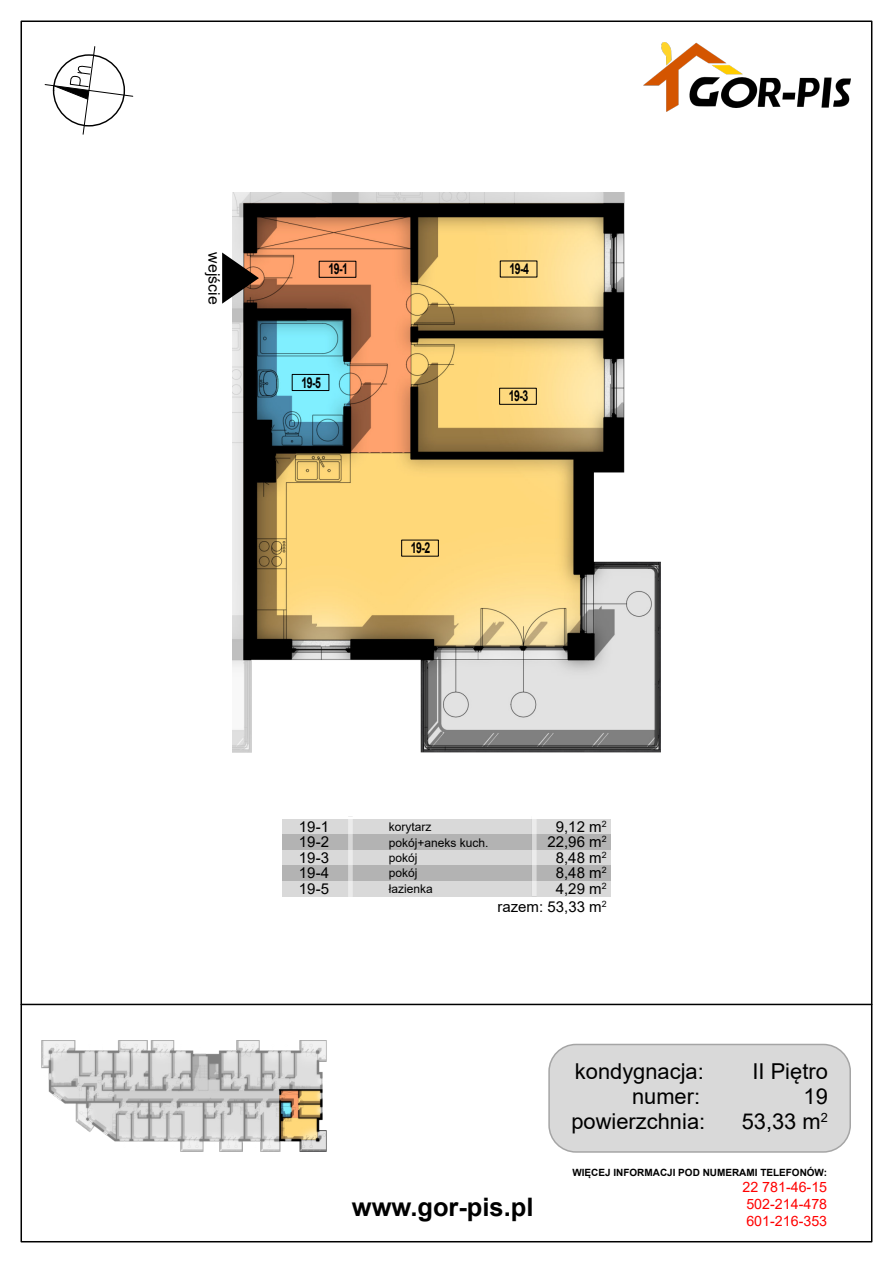
<style>
.page{position:relative;width:893px;height:1263px;background:#fff}
.page>*{position:absolute;margin:0;border:0;box-sizing:border-box;transform-origin:0 0}
.t1{font:700 25.5px "Arial";color:#000}
.t2{font:21.9px "Arial";color:#000}
.t3{font:15.75px "Arial";color:#000}
.t4{font:15px/15.9px "Arial";color:#000}
.t5{font:700 15px "Arial";letter-spacing:-.05em;color:#000;scale:.7 1}
.t6{font:14.25px/16.6px "Arial";color:#f00;text-align:justify}
.t7{font:12px/15.6px "Arial";color:#000}
.t8{font:700 9.9px "Arial";color:#000}
</style>
<div class="page">
<img style="left:643px;top:42px;width:207px;height:70px">
<svg style="left:44px;top:46px;width:90px;height:89px"></svg>
<hr style="left:21px;top:1004px;width:851px;height:1px;background:#000">
<img style="left:41px;top:1041px;width:286px;height:110px">
<img style="left:232px;top:192px;width:429px;height:561px">
<svg style="left:222px;top:252px;width:37px;height:52px;background:#614c40"></svg>
<div style="left:282px;top:819px;width:329px;height:15px;background:#d9d9d9"></div>
<div style="left:282px;top:834px;width:329px;height:16px;background:#b3b3b3"></div>
<div style="left:282px;top:850px;width:329px;height:15px;background:#d9d9d9"></div>
<div style="left:282px;top:881px;width:329px;height:15px;background:#d9d9d9"></div>
<div style="left:282px;top:865px;width:329px;height:16px;background:#b3b3b3"></div>
<img style="left:349px;top:819px;width:187px;height:78px">
<div style="left:548px;top:1044px;width:303px;height:109px;background:#d9d9d9;border:2px solid #a5a5a5;border-radius:27px"></div>
<div style="left:319px;top:261px;width:37px;height:17px;border:1px solid #000"></div>
<div style="left:401px;top:540px;width:38px;height:16px;border:1px solid #000"></div>
<div style="left:499px;top:388px;width:38px;height:17px;border:1px solid #000"></div>
<div style="left:292px;top:374px;width:37px;height:17px;border:1px solid #000"></div>
<p class="t3" style="left:220px;top:252px;width:53px;rotate:90deg">wejście</p>
<p class="t5" style="left:328px;top:263px;width:29px">19-1</p>
<p class="t5" style="left:301px;top:377px;width:29px">19-5</p>
<p class="t5" style="left:411px;top:542px;width:29px">19-2</p>
<p class="t5" style="left:509px;top:263px;width:29px">19-4</p>
<p class="t5" style="left:509px;top:390px;width:29px">19-3</p>
<p class="t4" style="left:299px;top:820px;width:32px">19-1</p>
<p class="t4" style="left:556px;top:820px;width:52px">9,12 m<sup>2</sup></p>
<p class="t7" style="left:389px;top:820px;width:44px">korytarz</p>
<p class="t4" style="left:299px;top:835px;width:32px">19-2</p>
<p class="t4" style="left:547px;top:835px;width:61px">22,96 m<sup>2</sup></p>
<p class="t4" style="left:299px;top:851px;width:32px">19-3</p>
<p class="t4" style="left:556px;top:851px;width:52px">8,48 m<sup>2</sup></p>
<p class="t7" style="left:389px;top:836px;width:101px">pokój+aneks kuch.</p>
<p class="t7" style="left:389px;top:851px;width:46px">pokój pokój łazienka</p>
<p class="t4" style="left:299px;top:867px;width:32px">19-4<br>19-5</p>
<p class="t4" style="left:556px;top:867px;width:52px">8,48 m<sup>2<br></sup>4,29 m<sup>2</sup></p>
<p class="t4" style="left:497px;top:900px;width:111px">razem: 53,33 m<sup>2</sup></p>
<h1 class="t1" style="left:352px;top:1198px;width:183px">www.gor-pis.pl</h1>
<h2 class="t2" style="left:575px;top:1063px;width:130px">kondygnacja:</h2>
<h2 class="t2" style="left:752px;top:1063px;width:77px">II Piętro</h2>
<h2 class="t2" style="left:632px;top:1088px;width:70px">numer:</h2>
<h2 class="t2" style="left:803px;top:1088px;width:26px">19</h2>
<h2 class="t2" style="left:571px;top:1113px;width:135px">powierzchnia:</h2>
<h2 class="t2" style="left:742px;top:1113px;width:88px">53,33 m<sup>2</sup></h2>
<p class="t8" style="left:572px;top:1168px;width:256px">WIĘCEJ INFORMACJI POD NUMERAMI TELEFONÓW:</p>
<p class="t6" style="left:742px;top:1180px;width:86px">22 781-46-15<br>502-214-478<br>601-216-353</p>
</div>
